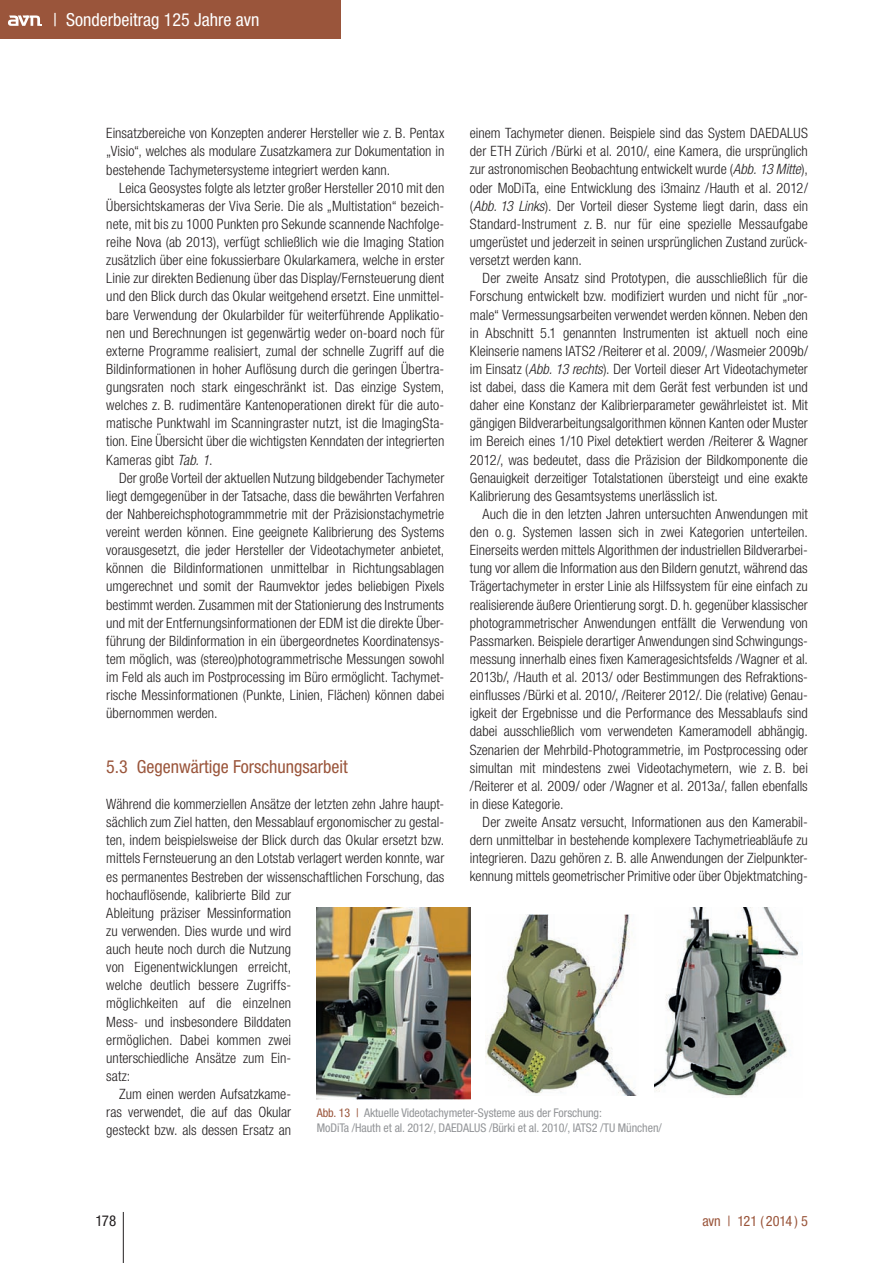
<style>
.page{position:relative;width:893px;height:1263px;background:#fff}
.page>*{position:absolute;margin:0;border:0;box-sizing:border-box;transform-origin:0 0}
.t1{font:condensed 18px "Helvetica Neue LT Std";color:#9a553b}
.t2{font:condensed 18px "Helvetica Neue LT Std";color:#fff}
.t3{font:condensed 15px "Helvetica Neue LT Std";color:#231f20}
.t4{font:300 condensed 14.25px/18.1px "Helvetica Neue LT Std";color:#231f20;text-align:justify}
.t5{font:condensed 14.25px "Helvetica Neue LT Std";letter-spacing:-.01em;color:#9a553b}
.t6{font:condensed 12px/15px "Helvetica Neue LT Std";letter-spacing:-.005em;color:#939598}
.s1{font-style:italic}
.s2{color:#9a553b}
</style>
<div class="page">
<hr style="left:123px;top:1212px;width:1px;height:51px;background:#231f20">
<div style="left:0;top:0;width:340px;height:38px;background:#9a553b"></div>
<svg style="left:8px;top:15px;width:34px;height:11px"></svg>
<img style="left:317px;top:907px;width:154px;height:192px">
<img style="left:486px;top:915px;width:151px;height:181px">
<img style="left:655px;top:907px;width:148px;height:190px">
<p class="t2" style="left:53px;top:9px;width:208px">| Sonderbeitrag 125 Jahre avn</p>
<p class="t4" style="left:470px;top:124px;width:340px">einem Tachymeter dienen. Beispiele sind das System DAEDALUS der ETH Zürich /Bürki et al. 2010/, eine Kamera, die ursprünglich zur astronomischen Beobachtung entwickelt wurde (<span class="s1">Abb. 13 Mitte</span>), oder MoDiTa, eine Entwicklung des i3mainz /Hauth et al. 2012/ (<span class="s1">Abb. 13 Links</span>). Der Vorteil dieser Systeme liegt darin, dass ein Standard-Instrument z. B. nur für eine spezielle Messaufgabe umgerüstet und jederzeit in seinen ursprünglichen Zustand zurück&shy;versetzt werden kann.</p>
<p class="t4" style="left:470px;top:269px;width:340px;text-indent:13px">Der zweite Ansatz sind Prototypen, die ausschließlich für die Forschung entwickelt bzw. modifiziert wurden und nicht für „nor&shy;male“ Vermessungsarbeiten verwendet werden können. Neben den in Abschnitt 5.1 genannten Instrumenten ist aktuell noch eine Kleinserie namens IATS2 /Reiterer et al. 2009/, /Wasmeier 2009b/ im Einsatz (<span class="s1">Abb. 13 rechts</span>). Der Vorteil dieser Art Videotachymeter ist dabei, dass die Kamera mit dem Gerät fest verbunden ist und daher eine Konstanz der Kalibrierparameter gewährleistet ist. Mit gängigen Bildverarbeitungsalgorithmen können Kanten oder Muster im Bereich eines 1/10 Pixel detektiert werden /Reiterer &amp; Wagner 2012/, was bedeutet, dass die Präzision der Bildkomponente die Genauigkeit derzeitiger Totalstationen übersteigt und eine exakte Kalibrierung des Gesamtsystems unerlässlich ist.</p>
<p class="t4" style="left:470px;top:505px;width:340px;text-indent:13px">Auch die in den letzten Jahren untersuchten Anwendungen mit den o. g. Systemen lassen sich in zwei Kategorien unterteilen.<br>Einerseits werden mittels Algorithmen der industriellen Bildverarbei&shy;tung vor allem die Information aus den Bildern genutzt, während das Trägertachymeter in erster Linie als Hilfssystem für eine einfach zu realisierende äußere Orientierung sorgt. D. h. gegenüber klassischer photogrammetrischer Anwendungen entfällt die Verwendung von Passmarken. Beispiele derartiger Anwendungen sind Schwingungs&shy;messung innerhalb eines fixen Kameragesichtsfelds /Wagner et al.<br>2013b/, /Hauth et al. 2013/ oder Bestimmungen des Refraktions&shy;einflusses /Bürki et al. 2010/, /Reiterer 2012/. Die (relative) Genau&shy;igkeit der Ergebnisse und die Performance des Messablaufs sind dabei ausschließlich vom verwendeten Kameramodell abhängig.<br>Szenarien der Mehrbild-Photogrammetrie, im Postprocessing oder simultan mit mindestens zwei Videotachymetern, wie z. B. bei /Reiterer et al. 2009/ oder /Wagner et al. 2013a/, fallen ebenfalls in diese Kategorie.</p>
<p class="t4" style="left:470px;top:813px;width:340px;text-indent:13px">Der zweite Ansatz versucht, Informationen aus den Kamerabil&shy;dern unmittelbar in bestehende komplexere Tachymetrieabläufe zu integrieren. Dazu gehören z. B. alle Anwendungen der Zielpunkter&shy;kennung mittels geometrischer Primitive oder über Objektmatching-</p>
<p class="t4" style="left:106px;top:124px;width:340px">Einsatzbereiche von Konzepten anderer Hersteller wie z. B. Pentax „Visio“, welches als modulare Zusatzkamera zur Dokumentation in bestehende Tachymetersysteme integriert werden kann.</p>
<p class="t4" style="left:106px;top:178px;width:340px;text-indent:13px">Leica Geosystes folgte als letzter großer Hersteller 2010 mit den Übersichtskameras der Viva Serie. Die als „Multistation“ bezeich&shy;nete, mit bis zu 1000 Punkten pro Sekunde scannende Nachfolge&shy;reihe Nova (ab 2013), verfügt schließlich wie die Imaging Station zusätzlich über eine fokussierbare Okularkamera, welche in erster Linie zur direkten Bedienung über das Display/Fernsteuerung dient und den Blick durch das Okular weitgehend ersetzt. Eine unmittel&shy;bare Verwendung der Okularbilder für weiterführende Applikatio&shy;nen und Berechnungen ist gegenwärtig weder on-board noch für externe Programme realisiert, zumal der schnelle Zugriff auf die Bildinformationen in hoher Auflösung durch die geringen Übertra&shy;gungsraten noch stark eingeschränkt ist. Das einzige System, welches z. B. rudimentäre Kantenoperationen direkt für die auto&shy;matische Punktwahl im Scanningraster nutzt, ist die ImagingSta&shy;tion. Eine Übersicht über die wichtigsten Kenndaten der integrierten Kameras gibt <span class="s1">Tab. 1</span>.</p>
<p class="t4" style="left:106px;top:468px;width:340px;text-indent:13px">Der große Vorteil der aktuellen Nutzung bildgebender Tachymeter liegt demgegenüber in der Tatsache, dass die bewährten Verfahren der Nahbereichsphotogrammmetrie mit der Präzisionstachymetrie vereint werden können. Eine geeignete Kalibrierung des Systems vorausgesetzt, die jeder Hersteller der Videotachymeter anbietet, können die Bildinformationen unmittelbar in Richtungsablagen umgerechnet und somit der Raumvektor jedes beliebigen Pixels bestimmt werden. Zusammen mit der Stationierung des Instruments und mit der Entfernungsinformationen der EDM ist die direkte Über&shy;führung der Bildinformation in ein übergeordnetes Koordinatensys&shy;tem möglich, was (stereo)photogrammetrische Messungen sowohl im Feld als auch im Postprocessing im Büro ermöglicht. Tachymet&shy;rische Messinformationen (Punkte, Linien, Flächen) können dabei übernommen werden.</p>
<p class="t1" style="left:106px;top:756px;width:243px">5.3 Gegenwärtige Forschungsarbeit</p>
<p class="t4" style="left:106px;top:795px;width:340px">Während die kommerziellen Ansätze der letzten zehn Jahre haupt-</p>
<p class="t4" style="left:106px;top:813px;width:340px">sächlich zum Ziel hatten, den Messablauf ergonomischer zu gestal-</p>
<p class="t4" style="left:106px;top:831px;width:340px">ten, indem beispielsweise der Blick durch das Okular ersetzt bzw.</p>
<p class="t4" style="left:106px;top:849px;width:340px">mittels Fernsteuerung an den Lotstab verlagert werden konnte, war</p>
<p class="t4" style="left:106px;top:867px;width:340px">es permanentes Bestreben der wissenschaftlichen Forschung, das</p>
<p class="t4" style="left:106px;top:885px;width:186px">hochauflösende, kalibrierte Bild zur</p>
<p class="t4" style="left:106px;top:903px;width:186px">Ableitung präziser Messinformation</p>
<p class="t4" style="left:106px;top:922px;width:186px">zu verwenden. Dies wurde und wird</p>
<p class="t4" style="left:106px;top:940px;width:186px">auch heute noch durch die Nutzung</p>
<p class="t4" style="left:106px;top:958px;width:186px">von Eigenentwicklungen erreicht,</p>
<p class="t4" style="left:106px;top:976px;width:186px">welche deutlich bessere Zugriffs-</p>
<p class="t4" style="left:106px;top:994px;width:186px">möglichkeiten auf die einzelnen</p>
<p class="t4" style="left:106px;top:1012px;width:186px">Mess- und insbesondere Bilddaten</p>
<p class="t4" style="left:106px;top:1030px;width:186px">ermöglichen. Dabei kommen zwei</p>
<p class="t4" style="left:106px;top:1048px;width:186px">unterschiedliche Ansätze zum Ein-</p>
<p class="t4" style="left:106px;top:1067px;width:25px">satz:</p>
<p class="t4" style="left:119px;top:1085px;width:174px">Zum einen werden Aufsatzkame-</p>
<p class="t4" style="left:106px;top:1103px;width:186px">ras verwendet, die auf das Okular</p>
<p class="t4" style="left:106px;top:1121px;width:186px">gesteckt bzw. als dessen Ersatz an</p>
<p class="t6" style="left:317px;top:1105px;width:346px"><span class="s2">Abb. 13 |</span> Aktuelle Videotachymeter-Systeme aus der Forschung:<br>MoDiTa /Hauth et al. 2012/, DAEDALUS /Bürki et al. 2010/, IATS2 /TU München/</p>
<p class="t3" style="left:95px;top:1212px;width:22px">178</p>
<p class="t5" style="left:702px;top:1213px;width:107px">avn | 121 ( 2014 ) 5</p>
</div>
